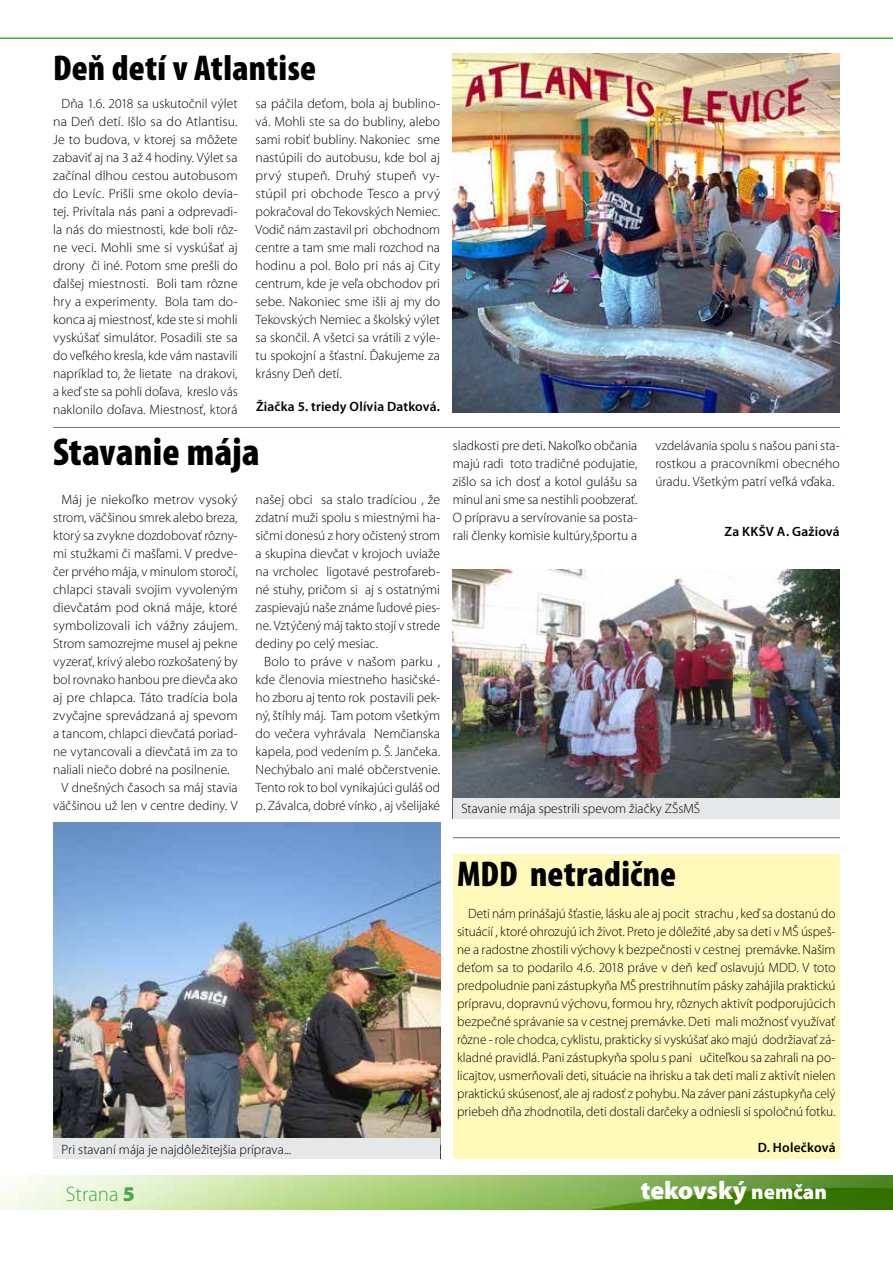
<style>
.page{position:relative;width:893px;height:1263px;background:#fff}
.page>*{position:absolute;margin:0;border:0;box-sizing:border-box;transform-origin:0 0}
.t1{font:900 condensed 39px "Mini Pro";letter-spacing:.005em;color:#000}
.t2{font:900 condensed 36px "Mini Pro";letter-spacing:.005em;color:#000}
.t3{font:900 25.5px "Mini Pro";letter-spacing:-.005em;color:#fff}
.t4{font:300 21px "Mini Pro";color:#41ad49}
.t5{font:300 13.5px/18px "Mini Pro";color:#000;text-align:justify}
.t6{font:600 13.5px "Mini Pro";letter-spacing:.015em;color:#000}
.s1{font-weight:900}
.s2{font-size:21px}
</style>
<div class="page">
<img style="left:0;top:1176px;width:893px;height:34px">
<hr style="left:0;top:38px;width:893px;height:1px;background:#41ad49">
<img style="left:453px;top:53px;width:387px;height:359px">
<div style="left:453px;top:855px;width:387px;height:304px;background:#fff9ba"></div>
<img style="left:53px;top:823px;width:387px;height:315px">
<img style="left:453px;top:570px;width:387px;height:228px">
<hr style="left:53px;top:427px;width:787px;height:1px;background:#000">
<div style="left:457px;top:840px;width:399px;height:16px;background:#000;opacity:.42"></div>
<hr style="left:453px;top:837px;width:387px;height:1px;background:#000">
<div style="left:453px;top:798px;width:387px;height:21px;background:#e6e7e8"></div>
<div style="left:53px;top:1138px;width:387px;height:21px;background:#e6e7e8"></div>
<h2 class="t2" style="left:53px;top:48px;width:265px">Deň detí v Atlantise</h2>
<p class="t5" style="left:53px;top:95px;width:186px;text-indent:9px">Dňa 1.6. 2018 sa uskutočnil výlet na Deň detí. Išlo sa do Atlantisu.<br>Je to budova, v ktorej sa môžete zabaviť aj na 3 až 4 hodiny. Výlet sa začínal dlhou cestou autobusom do Levíc. Prišli sme okolo devia&shy;tej. Privítala nás pani a odprevadi&shy;la nás do miestnosti, kde boli rôz&shy;ne veci. Mohli sme si vyskúšať aj drony či iné. Potom sme prešli do ďalšej miestnosti. Boli tam rôzne hry a experimenty. Bola tam do&shy;konca aj miestnosť, kde ste si mohli vyskúšať simulátor. Posadili ste sa do veľkého kresla, kde vám nastavili napríklad to, že lietate na drakovi, a keď ste sa pohli doľava, kreslo vás naklonilo doľava. Miestnosť, ktorá</p>
<p class="t5" style="left:256px;top:95px;width:186px">sa páčila deťom, bola aj bublino&shy;vá. Mohli ste sa do bubliny, alebo sami robiť bubliny. Nakoniec sme nastúpili do autobusu, kde bol aj prvý stupeň. Druhý stupeň vy&shy;stúpil pri obchode Tesco a prvý pokračoval do Tekovských Nemiec.<br>Vodič nám zastavil pri obchodnom centre a tam sme mali rozchod na hodinu a pol. Bolo pri nás aj City centrum, kde je veľa obchodov pri sebe. Nakoniec sme išli aj my do Tekovských Nemiec a školský výlet sa skončil. A všetci sa vrátili z výle&shy;tu spokojní a šťastní. Ďakujeme za krásny Deň detí.</p>
<p class="t6" style="left:256px;top:399px;width:185px">Žiačka 5. triedy Olívia Datková.</p>
<h1 class="t1" style="left:53px;top:430px;width:208px">Stavanie mája</h1>
<p class="t5" style="left:453px;top:437px;width:186px">sladkosti pre deti. Nakoľko občania majú radi toto tradičné podujatie, zišlo sa ich dosť a kotol gulášu sa minul ani sme sa nestihli poobzerať.<br>O prípravu a servírovanie sa posta&shy;rali členky komisie kultúry,športu a</p>
<p class="t5" style="left:655px;top:437px;width:186px">vzdelávania spolu s našou pani sta&shy;rostkou a pracovníkmi obecného úradu. Všetkým patrí veľká vďaka.</p>
<p class="t5" style="left:62px;top:491px;width:177px">Máj je niekoľko metrov vysoký</p>
<p class="t5" style="left:53px;top:509px;width:186px">strom, väčšinou smrek alebo breza,</p>
<p class="t5" style="left:53px;top:527px;width:186px">ktorý sa zvykne dozdobovať rôzny-</p>
<p class="t5" style="left:53px;top:545px;width:186px">mi stužkami či mašľami. V predve-</p>
<p class="t5" style="left:53px;top:563px;width:186px">čer prvého mája, v minulom storočí,</p>
<p class="t5" style="left:53px;top:581px;width:186px">chlapci stavali svojim vyvoleným</p>
<p class="t5" style="left:53px;top:599px;width:186px">dievčatám pod okná máje, ktoré</p>
<p class="t5" style="left:53px;top:617px;width:186px">symbolizovali ich vážny záujem.</p>
<p class="t5" style="left:53px;top:635px;width:186px">Strom samozrejme musel aj pekne</p>
<p class="t5" style="left:53px;top:653px;width:186px">vyzerať, krivý alebo rozkošatený by</p>
<p class="t5" style="left:53px;top:671px;width:186px">bol rovnako hanbou pre dievča ako</p>
<p class="t5" style="left:53px;top:689px;width:186px">aj pre chlapca. Táto tradícia bola</p>
<p class="t5" style="left:53px;top:707px;width:186px">zvyčajne sprevádzaná aj spevom</p>
<p class="t5" style="left:53px;top:725px;width:186px">a tancom, chlapci dievčatá poriad-</p>
<p class="t5" style="left:53px;top:743px;width:186px">ne vytancovali a dievčatá im za to</p>
<p class="t5" style="left:53px;top:761px;width:178px">naliali niečo dobré na posilnenie.</p>
<p class="t5" style="left:62px;top:779px;width:177px">V dnešných časoch sa máj stavia</p>
<p class="t5" style="left:53px;top:797px;width:186px">väčšinou už len v centre dediny. V</p>
<p class="t5" style="left:256px;top:491px;width:186px">našej obci sa stalo tradíciou , že zdatní muži spolu s miestnými ha&shy;sičmi donesú z hory očistený strom a skupina dievčat v krojoch uviaže na vrcholec ligotavé pestrofareb&shy;né stuhy, pričom si aj s ostatnými zaspievajú naše známe ľudové pies&shy;ne. Vztýčený máj takto stojí v strede dediny po celý mesiac.</p>
<p class="t5" style="left:256px;top:653px;width:186px;text-indent:9px">Bolo to práve v našom parku , kde členovia miestneho hasičské&shy;ho zboru aj tento rok postavili pek&shy;ný, štíhly máj. Tam potom všetkým do večera vyhrávala Nemčianska kapela, pod vedením p. Š. Jančeka.<br>Nechýbalo ani malé občerstvenie.<br>Tento rok to bol vynikajúci guláš od p. Závalca, dobré vínko , aj všelijaké</p>
<p class="t6" style="left:725px;top:523px;width:117px">Za KKŠV A. Gažiová</p>
<p class="t5" style="left:461px;top:800px;width:240px">Stavanie mája spestrili spevom žiačky ZŠsMŠ</p>
<p class="t5" style="left:62px;top:1140px;width:231px">Pri stavaní mája je najdôležitejšia príprava...</p>
<h2 class="t2" style="left:457px;top:854px;width:221px">MDD netradične</h2>
<p class="t5" style="left:457px;top:905px;width:380px;text-indent:11px">Deti nám prinášajú šťastie, lásku ale aj pocit strachu , keď sa dostanú do situácií , ktoré ohrozujú ich život. Preto je dôležité ,aby sa deti v MŠ úspeš&shy;ne a radostne zhostili výchovy k bezpečnosti v cestnej premávke. Našim deťom sa to podarilo 4.6. 2018 práve v deň keď oslavujú MDD. V toto predpoludnie pani zástupkyňa MŠ prestrihnutím pásky zahájila praktickú prípravu, dopravnú výchovu, formou hry, rôznych aktivít podporujúcich bezpečné správanie sa v cestnej premávke. Deti mali možnosť využívať rôzne - role chodca, cyklistu, prakticky si vyskúšať ako majú dodržiavať zá&shy;kladné pravidlá. Pani zástupkyňa spolu s pani učiteľkou sa zahrali na po&shy;licajtov, usmerňovali deti, situácie na ihrisku a tak deti mali z aktivít nielen praktickú skúsenosť, ale aj radosť z pohybu. Na záver pani zástupkyňa celý priebeh dňa zhodnotila, deti dostali darčeky a odniesli si spoločnú fotku.</p>
<p class="t6" style="left:758px;top:1140px;width:79px">D. Holečková</p>
<h3 class="t4" style="left:66px;top:1182px;width:70px">Strana <span class="s1">5</span></h3>
<h3 class="t3" style="left:641px;top:1176px;width:188px">tekovský <span class="s2">nemčan</span></h3>
</div>
